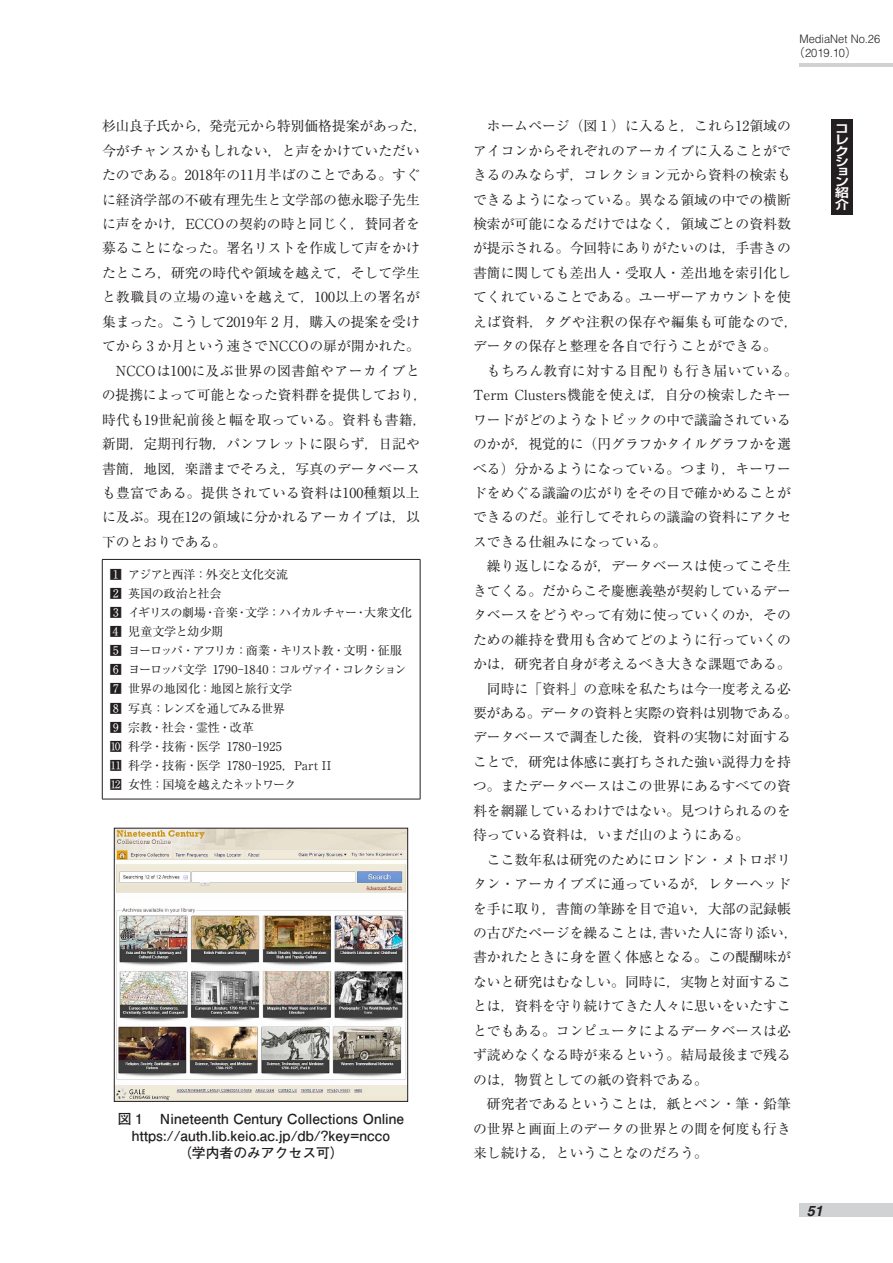
<style>
.page{position:relative;width:893px;height:1263px;background:#fff}
.page>*{position:absolute;margin:0;border:0;box-sizing:border-box;transform-origin:0 0}
.t1{font:italic 700 14.4px "Helvetica";color:#231f20}
.t2{font:13.8px/24.5px "Ryumin Pro";color:#231f20}
.t3{font:700 13.8px/17px "Futo Go B101 Pro";color:#231f20;text-align:center}
.t4{font:13.8px "Ryumin Pro";letter-spacing:.025em;color:#231f20}
.t5{font:13.8px "Ryumin Pro";letter-spacing:.03em;color:#231f20}
.t6{font:13.8px "Ryumin Pro";letter-spacing:.035em;color:#231f20}
.t7{font:13.8px "Ryumin Pro";letter-spacing:-.02em;color:#231f20}
.t8{font:12.15px "Ryumin Pro";letter-spacing:-.035em;color:#231f20}
.t9{font:12.15px "Ryumin Pro";letter-spacing:.015em;color:#231f20}
.t10{font:12.15px "Ryumin Pro";letter-spacing:-.1em;color:#231f20}
.t11{font:12.15px "Ryumin Pro";letter-spacing:-.105em;color:#231f20}
.t12{font:12.15px "Ryumin Pro";letter-spacing:-.015em;color:#231f20}
.t13{font:12.15px "Ryumin Pro";letter-spacing:-.095em;color:#231f20}
.t14{font:12.15px "Ryumin Pro";letter-spacing:-.06em;color:#231f20}
.t15{font:700 11.85px/11.1px "Shin Go Pro De";color:#fff;scale:1.16 1}
.t16{font:300 11.7px/13.8px "Helvetica";color:#231f20;scale:.95 1}
.s1{font-family:"Shin Go Pro"}
</style>
<div class="page">
<hr style="left:102px;top:559px;width:318px;height:1px;background:#231f20">
<hr style="left:102px;top:560px;width:1px;height:239px;background:#231f20">
<hr style="left:420px;top:560px;width:1px;height:239px;background:#231f20">
<hr style="left:102px;top:799px;width:318px;height:1px;background:#231f20">
<img style="left:116px;top:830px;width:290px;height:269px">
<div style="left:114px;top:828px;width:294px;height:273px;border:1px solid #231f20"></div>
<div style="left:799px;top:1204px;width:94px;height:13px;background:#d1d2d4"></div>
<hr style="left:799px;top:64px;width:94px;height:3px;background:#d1d2d4">
<div style="left:831px;top:119px;width:22px;height:96px;background:#231f20"></div>
<p class="t2" style="left:102px;top:113px;width:327px">杉山良子氏から，発売元から特別価格提案があった，</p>
<p class="t2" style="left:102px;top:137px;width:319px">今がチャンスかもしれない，と声をかけていただい</p>
<p class="t2" style="left:102px;top:162px;width:319px">たのである。2018年の11月半ばのことである。すぐ</p>
<p class="t2" style="left:102px;top:186px;width:319px">に経済学部の不破有理先生と文学部の徳永聡子先生</p>
<p class="t2" style="left:102px;top:211px;width:319px">に声をかけ，ECCOの契約の時と同じく，賛同者を</p>
<p class="t2" style="left:102px;top:235px;width:319px">募ることになった。署名リストを作成して声をかけ</p>
<p class="t2" style="left:102px;top:260px;width:319px">たところ，研究の時代や領域を越えて，そして学生</p>
<p class="t5" style="left:102px;top:286px;width:319px">と教職員の立場の違いを越えて，100以上の署名が</p>
<p class="t2" style="left:102px;top:308px;width:319px">集まった。こうして2019年 2 月，購入の提案を受け</p>
<p class="t2" style="left:102px;top:333px;width:319px">てから 3 か月という速さでNCCOの扉が開かれた。</p>
<p class="t6" style="left:116px;top:360px;width:306px">NCCOは100に及ぶ世界の図書館やアーカイブと</p>
<p class="t7" style="left:102px;top:384px;width:327px">の提携によって可能となった資料群を提供しており，</p>
<p class="t4" style="left:102px;top:409px;width:326px">時代も19世紀前後と幅を取っている。資料も書籍，</p>
<p class="t2" style="left:102px;top:431px;width:319px">新聞，定期刊行物，パンフレットに限らず，日記や</p>
<p class="t2" style="left:102px;top:455px;width:319px">書簡，地図，楽譜までそろえ，写真のデータベース</p>
<p class="t4" style="left:102px;top:482px;width:319px">も豊富である。提供されている資料は100種類以上</p>
<p class="t2" style="left:102px;top:504px;width:319px">に及ぶ。現在12の領域に分かれるアーカイブは，以</p>
<p class="t2" style="left:102px;top:528px;width:126px">下のとおりである。</p>
<p class="t8" style="left:110px;top:564px;width:180px">1 アジアと西洋：外交と文化交流</p>
<p class="t8" style="left:110px;top:584px;width:113px">2 英国の政治と社会</p>
<p class="t8" style="left:110px;top:603px;width:304px">3 イギリスの劇場・音楽・文学：ハイカルチャー・大衆文化</p>
<p class="t8" style="left:110px;top:622px;width:115px">4 児童文学と幼少期</p>
<p class="t11" style="left:110px;top:641px;width:294px">5 ヨーロッパ・アフリカ：商業・キリスト教・文明・征服</p>
<p class="t10" style="left:110px;top:660px;width:298px">6 ヨーロッパ文学 1790-1840：コルヴァイ・コレクション</p>
<p class="t12" style="left:110px;top:679px;width:184px">7 世界の地図化：地図と旅行文学</p>
<p class="t13" style="left:110px;top:698px;width:177px">8 写真：レンズを通してみる世界</p>
<p class="t8" style="left:110px;top:718px;width:145px">9 宗教・社会・霊性・改革</p>
<p class="t9" style="left:128px;top:737px;width:155px">科学・技術・医学 1780-1925</p>
<p class="t9" style="left:128px;top:756px;width:205px">科学・技術・医学 1780-1925，Part II</p>
<p class="t14" style="left:128px;top:775px;width:170px">女性：国境を越えたネットワーク</p>
<p class="t3" style="left:118px;top:1109px;width:288px">図 1 　Nineteenth Century Collections Online https://auth.lib.keio.ac.jp/db/?key=ncco<br>（学内者のみアクセス可）</p>
<p class="t16" style="left:794px;top:32px;width:92px;text-indent:6px">MediaNet No.26<span class="s1">（</span>2019.10<span class="s1">）</span></p>
<p class="t2" style="left:473px;top:113px;width:326px;text-indent:14px">ホームページ（図 1 ）に入ると，これら12領域のアイコンからそれぞれのアーカイブに入ることができるのみならず，コレクション元から資料の検索もできるようになっている。異なる領域の中での横断検索が可能になるだけではなく，領域ごとの資料数が提示される。今回特にありがたいのは，手書きの書簡に関しても差出人・受取人・差出地を索引化してくれていることである。ユーザーアカウントを使えば資料，タグや注釈の保存や編集も可能なので，データの保存と整理を各自で行うことができる。</p>
<p class="t2" style="left:473px;top:357px;width:326px;text-indent:14px">もちろん教育に対する目配りも行き届いている。<br>Term Clusters機能を使えば，自分の検索したキーワードがどのようなトピックの中で議論されているのかが，視覚的に（円グラフかタイルグラフかを選べる）分かるようになっている。つまり，キーワードをめぐる議論の広がりをその目で確かめることができるのだ。並行してそれらの議論の資料にアクセスできる仕組みになっている。</p>
<p class="t2" style="left:487px;top:553px;width:306px">繰り返しになるが，データベースは使ってこそ生</p>
<p class="t2" style="left:473px;top:577px;width:319px">きてくる。だからこそ慶應義塾が契約しているデー</p>
<p class="t2" style="left:473px;top:602px;width:319px">タベースをどうやって有効に使っていくのか，その</p>
<p class="t2" style="left:473px;top:626px;width:319px">ための維持を費用も含めてどのように行っていくの</p>
<p class="t2" style="left:473px;top:651px;width:319px">かは，研究者自身が考えるべき大きな課題である。</p>
<p class="t2" style="left:487px;top:675px;width:306px">同時に「資料」の意味を私たちは今一度考える必</p>
<p class="t2" style="left:473px;top:700px;width:327px">要がある。データの資料と実際の資料は別物である。</p>
<p class="t2" style="left:473px;top:724px;width:319px">データベースで調査した後，資料の実物に対面する</p>
<p class="t2" style="left:473px;top:748px;width:319px">ことで，研究は体感に裏打ちされた強い説得力を持</p>
<p class="t2" style="left:473px;top:773px;width:319px">つ。またデータベースはこの世界にあるすべての資</p>
<p class="t2" style="left:473px;top:797px;width:319px">料を網羅しているわけではない。見つけられるのを</p>
<p class="t2" style="left:473px;top:822px;width:278px">待っている資料は，いまだ山のようにある。</p>
<p class="t2" style="left:487px;top:846px;width:306px">ここ数年私は研究のためにロンドン・メトロポリ</p>
<p class="t2" style="left:473px;top:871px;width:319px">タン・アーカイブズに通っているが，レターヘッド</p>
<p class="t2" style="left:473px;top:895px;width:319px">を手に取り，書簡の筆跡を目で追い，大部の記録帳</p>
<p class="t2" style="left:473px;top:920px;width:326px">の古びたページを繰ることは，書いた人に寄り添い，</p>
<p class="t2" style="left:473px;top:944px;width:319px">書かれたときに身を置く体感となる。この醍醐味が</p>
<p class="t2" style="left:473px;top:968px;width:319px">ないと研究はむなしい。同時に，実物と対面するこ</p>
<p class="t2" style="left:473px;top:993px;width:319px">とは，資料を守り続けてきた人々に思いをいたすこ</p>
<p class="t2" style="left:473px;top:1017px;width:319px">とでもある。コンピュータによるデータベースは必</p>
<p class="t2" style="left:473px;top:1042px;width:319px">ず読めなくなる時が来るという。結局最後まで残る</p>
<p class="t2" style="left:473px;top:1066px;width:236px">のは，物質としての紙の資料である。</p>
<p class="t2" style="left:487px;top:1091px;width:306px">研究者であるということは，紙とペン・筆・鉛筆</p>
<p class="t2" style="left:473px;top:1115px;width:319px">の世界と画面上のデータの世界との間を何度も行き</p>
<p class="t2" style="left:473px;top:1140px;width:236px">来し続ける，ということなのだろう。</p>
<p class="t15" style="left:835px;top:122px;width:13px;text-align:justify">コレクシ</p>
<p class="t15" style="left:835px;top:166px;width:13px;line-height:9.3px">ョン</p>
<p class="t15" style="left:835px;top:185px;width:13px;line-height:11.9px">紹介</p>
<p class="t1" style="left:807px;top:1202px;width:17px">51</p>
</div>
